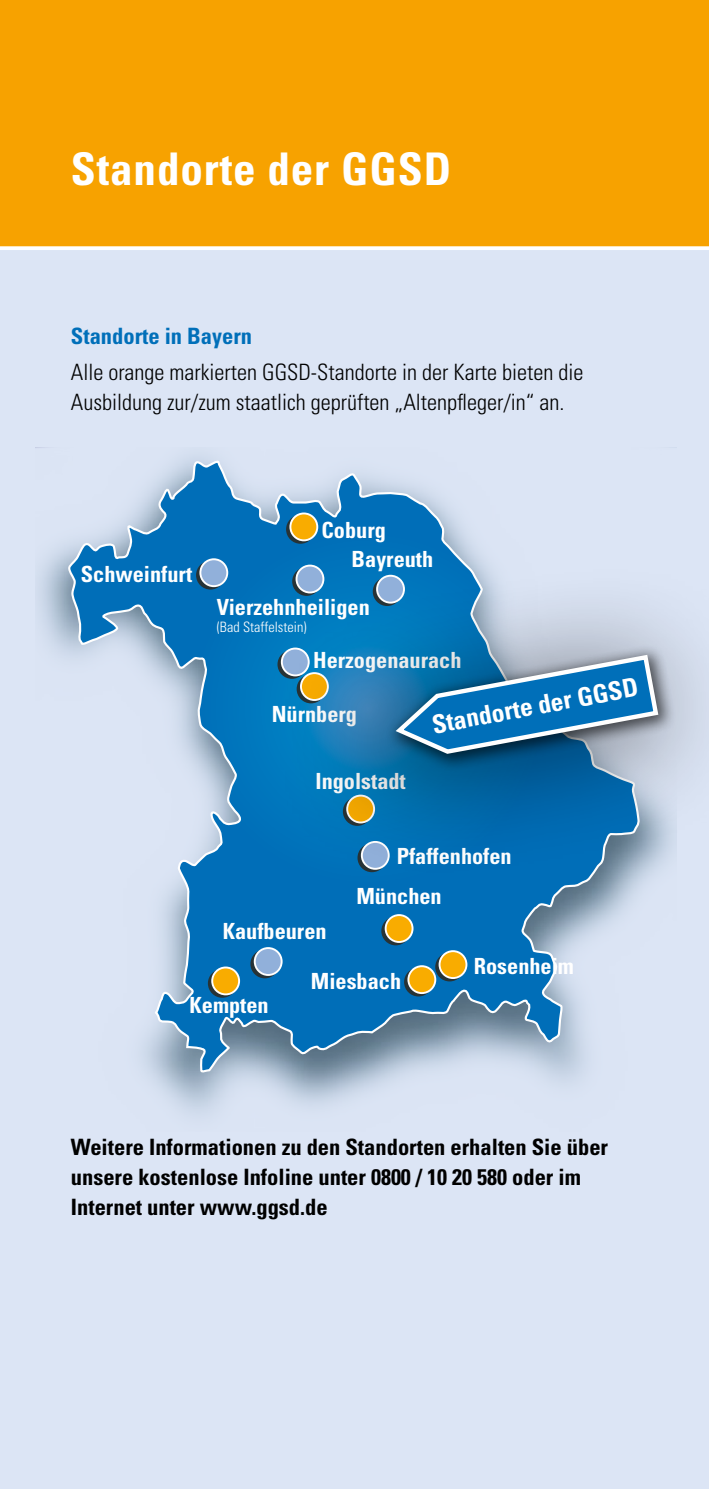
<style>
.page{position:relative;width:709px;height:1489px;background:#fff}
.page>*{position:absolute;margin:0;border:0;box-sizing:border-box;transform-origin:0 0}
.t1{font:700 condensed 45px "Univers";letter-spacing:.02em;color:#fff}
.t2{font:700 condensed 25.75px "Univers";color:#fff}
.t3{font:700 condensed 22.5px/30px "Univers";color:#000}
.t4{font:300 condensed 22.5px/30px "Univers";color:#000}
.t5{font:700 condensed 22.5px "Univers";color:#006fb9}
.t6{font:700 condensed 22.25px "Univers";color:#fff}
.t7{font:300 condensed 14.25px "Univers";color:#fff}
</style>
<div class="page">
<div style="left:0;top:0;width:709px;height:248px;background:#f7a200"></div>
<div style="left:0;top:248px;width:709px;height:1240px;background:#dce5f5"></div>
<svg style="left:0;top:246px;width:709px;height:4px;background:#fef8ec"></svg>
<svg style="left:68px;top:459px;width:573px;height:613px"></svg>
<svg style="left:251px;top:950px;width:27px;height:27px"></svg>
<div style="left:250px;top:949px;width:29px;height:29px;border:2px solid #273336;border-radius:50%"></div>
<div style="left:255px;top:948px;width:27px;height:26px;background:#91b0da;border-radius:50%"></div>
<div style="left:254px;top:947px;width:28px;height:28px;border:2px solid #fff;border-radius:50%"></div>
<svg style="left:405px;top:968px;width:27px;height:27px"></svg>
<div style="left:404px;top:967px;width:29px;height:29px;border:2px solid #273336;border-radius:50%"></div>
<div style="left:408px;top:966px;width:27px;height:27px;background:#f9ac00;border-radius:50%"></div>
<div style="left:407px;top:965px;width:29px;height:29px;border:2px solid #fff;border-radius:50%"></div>
<svg style="left:436px;top:953px;width:27px;height:27px"></svg>
<div style="left:435px;top:952px;width:29px;height:29px;border:2px solid #273336;border-radius:50%"></div>
<div style="left:439px;top:951px;width:27px;height:27px;background:#f9ac00;border-radius:50%"></div>
<div style="left:438px;top:950px;width:29px;height:28px;border:2px solid #fff;border-radius:50%"></div>
<svg style="left:209px;top:969px;width:27px;height:27px"></svg>
<div style="left:208px;top:968px;width:29px;height:29px;border:2px solid #273336;border-radius:50%"></div>
<div style="left:212px;top:967px;width:27px;height:27px;background:#f9ac00;border-radius:50%"></div>
<div style="left:211px;top:966px;width:29px;height:29px;border:2px solid #fff;border-radius:50%"></div>
<svg style="left:287px;top:516px;width:27px;height:26px"></svg>
<div style="left:286px;top:515px;width:29px;height:28px;border:2px solid #273336;border-radius:50%"></div>
<div style="left:290px;top:513px;width:27px;height:27px;background:#f9ac00;border-radius:50%"></div>
<div style="left:289px;top:512px;width:29px;height:29px;border:2px solid #fff;border-radius:50%"></div>
<svg style="left:382px;top:917px;width:27px;height:27px"></svg>
<div style="left:381px;top:916px;width:29px;height:29px;border:2px solid #273336;border-radius:50%"></div>
<div style="left:385px;top:915px;width:27px;height:26px;background:#f9ac00;border-radius:50%"></div>
<div style="left:385px;top:914px;width:28px;height:28px;border:2px solid #fff;border-radius:50%"></div>
<svg style="left:197px;top:561px;width:27px;height:27px"></svg>
<div style="left:196px;top:560px;width:29px;height:29px;border:2px solid #273336;border-radius:50%"></div>
<div style="left:200px;top:559px;width:27px;height:27px;background:#91b0da;border-radius:50%"></div>
<div style="left:199px;top:558px;width:29px;height:29px;border:2px solid #fff;border-radius:50%"></div>
<div style="left:269px;top:560px;width:440px;height:321px;background:#000;opacity:.4"></div>
<svg style="left:391px;top:652px;width:270px;height:104px;background:#3982b2"></svg>
<h1 class="t1" style="left:71px;top:141px;width:382px">Standorte der GGSD</h1>
<p class="t5" style="left:71px;top:322px;width:183px">Standorte in Bayern</p>
<p class="t4" style="left:71px;top:357px;width:514px">Alle orange markierten GGSD-Standorte in der Karte bieten die<br>Ausbildung zur/zum staatlich geprüften „Altenpfleger/in“ an.</p>
<p class="t6" style="left:81px;top:560px;width:113px">Schweinfurt</p>
<p class="t6" style="left:321px;top:516px;width:66px">Coburg</p>
<p class="t6" style="left:351px;top:545px;width:83px">Bayreuth</p>
<p class="t6" style="left:217px;top:593px;width:154px">Vierzehnheiligen</p>
<p class="t7" style="left:217px;top:618px;width:91px">(Bad Staffelstein)</p>
<p class="t6" style="left:313px;top:646px;width:150px">Herzogenaurach</p>
<p class="t2" style="left:429px;top:709px;width:210px;rotate:-11deg">Standorte der GGSD</p>
<p class="t6" style="left:272px;top:700px;width:87px">Nürnberg</p>
<p class="t6" style="left:315px;top:767px;width:92px">Ingolstadt</p>
<p class="t6" style="left:396px;top:842px;width:117px">Pfaffenhofen</p>
<p class="t6" style="left:223px;top:917px;width:105px">Kaufbeuren</p>
<p class="t6" style="left:356px;top:882px;width:87px">München</p>
<p class="t6" style="left:311px;top:967px;width:92px">Miesbach</p>
<p class="t6" style="left:474px;top:952px;width:102px">Rosenheim</p>
<p class="t6" style="left:189px;top:991px;width:81px">Kempten</p>
<p class="t3" style="left:71px;top:1131px;width:538px">Weitere Informationen zu den Standorten erhalten Sie über unsere kostenlose Infoline unter 0800 / 10 20 580 oder im<br>Internet unter www.ggsd.de</p>
</div>
